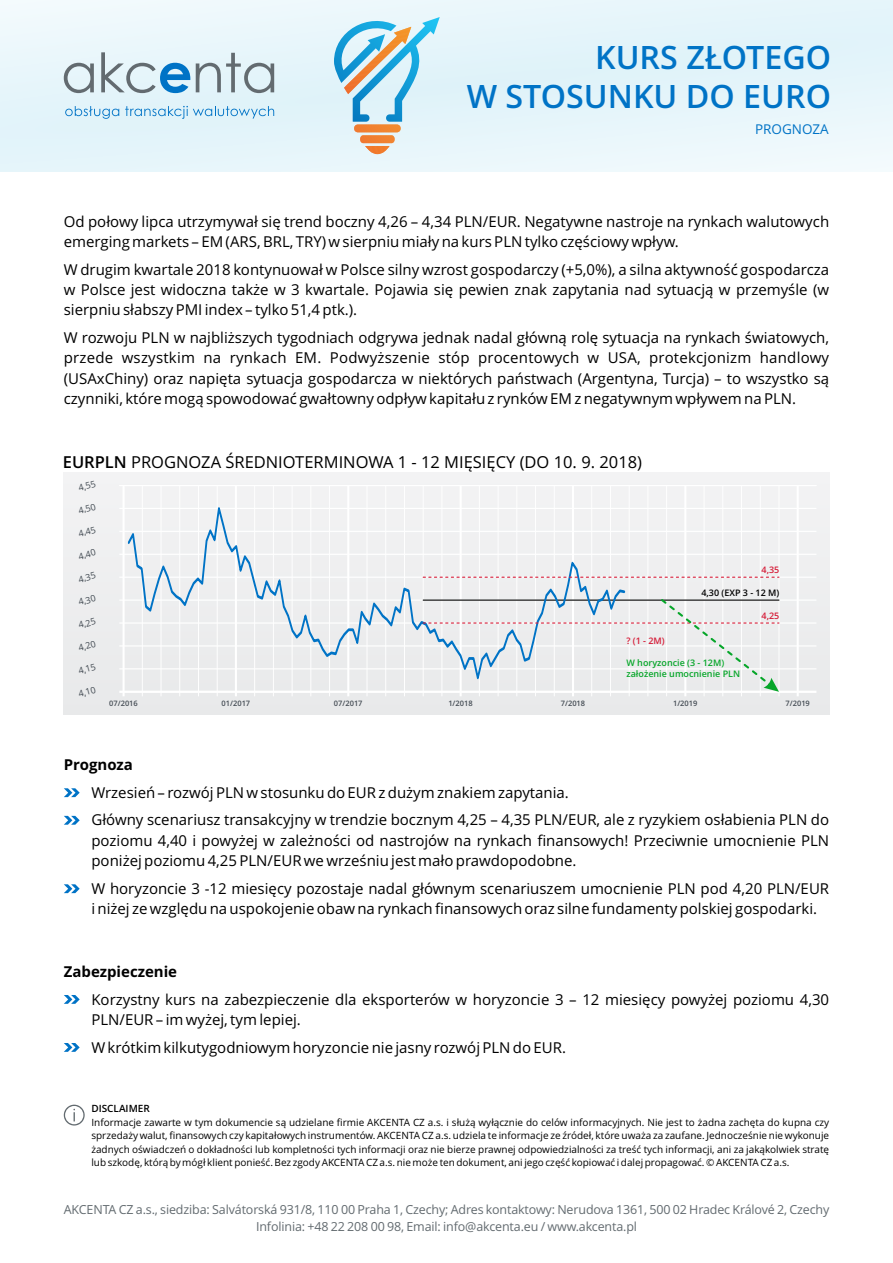
<style>
.page{position:relative;width:893px;height:1263px;background:#fff}
.page>*{position:absolute;margin:0;border:0;box-sizing:border-box;transform-origin:0 0}
.t1{font:600 32.25px/39.5px "Open Sans";color:#0073c6;text-align:right}
.t2{font:16.5px "Open Sans";color:#000}
.t3{font:15px/20.4px "Open Sans";color:#000}
.t4{font:700 15px "Open Sans";color:#000}
.t5{font:13.5px "Open Sans";color:#0073c6}
.t6{font:12.45px/17px "Open Sans";letter-spacing:-.01em;color:#636b70;text-align:center}
.t7{font:10.05px/13.6px "Open Sans";color:#000;text-align:justify}
.t8{font:600 10.05px "Open Sans";color:#000}
.t9{font:9px "Open Sans";color:#424a52}
.t10{font:600 9px/11.1px "Open Sans";color:#07a62a}
.t11{font:600 9px "Open Sans";color:#d61c38}
.t12{font:600 9px "Open Sans";color:#000}
.t13{font:600 7.5px "Open Sans";color:#424a52}
.s1{font-weight:600}
</style>
<div class="page">
<div style="left:0;top:0;width:893px;height:171px;background:#e6f5fa"></div>
<svg style="left:334px;top:17px;width:106px;height:137px"></svg>
<svg style="left:64px;top:52px;width:210px;height:41px"></svg>
<svg style="left:65px;top:106px;width:54px;height:13px"></svg>
<svg style="left:125px;top:106px;width:149px;height:13px"></svg>
<svg style="left:64px;top:1105px;width:21px;height:20px"></svg>
<svg style="left:64px;top:788px;width:16px;height:9px"></svg>
<svg style="left:64px;top:816px;width:16px;height:9px"></svg>
<svg style="left:64px;top:884px;width:16px;height:9px"></svg>
<svg style="left:64px;top:995px;width:16px;height:9px"></svg>
<svg style="left:64px;top:1043px;width:16px;height:9px"></svg>
<div style="left:64px;top:472px;width:765px;height:243px;background:#eff0f1"></div>
<hr style="left:122px;top:485px;width:3px;height:211px;background:#fff">
<hr style="left:119px;top:691px;width:697px;height:2px;background:#fff">
<hr style="left:119px;top:508px;width:697px;height:1px;background:#fff">
<hr style="left:119px;top:531px;width:697px;height:1px;background:#fff">
<hr style="left:119px;top:554px;width:697px;height:1px;background:#fff">
<hr style="left:119px;top:577px;width:697px;height:1px;background:#fff">
<hr style="left:119px;top:600px;width:697px;height:1px;background:#fff">
<hr style="left:119px;top:623px;width:697px;height:1px;background:#fff">
<hr style="left:119px;top:646px;width:697px;height:1px;background:#fff">
<hr style="left:119px;top:668px;width:697px;height:1px;background:#fff">
<hr style="left:119px;top:485px;width:697px;height:1px;background:#fff">
<hr style="left:591px;top:485px;width:1px;height:211px;background:#fff">
<hr style="left:610px;top:485px;width:1px;height:211px;background:#fff">
<hr style="left:629px;top:485px;width:1px;height:211px;background:#fff">
<hr style="left:647px;top:485px;width:1px;height:211px;background:#fff">
<hr style="left:666px;top:485px;width:1px;height:211px;background:#fff">
<hr style="left:760px;top:485px;width:1px;height:211px;background:#fff">
<hr style="left:722px;top:485px;width:1px;height:211px;background:#fff">
<hr style="left:779px;top:485px;width:1px;height:211px;background:#fff">
<hr style="left:741px;top:485px;width:1px;height:211px;background:#fff">
<hr style="left:704px;top:485px;width:1px;height:211px;background:#fff">
<hr style="left:442px;top:485px;width:1px;height:211px;background:#fff">
<hr style="left:423px;top:485px;width:1px;height:211px;background:#fff">
<hr style="left:404px;top:485px;width:1px;height:211px;background:#fff">
<hr style="left:385px;top:485px;width:1px;height:211px;background:#fff">
<hr style="left:367px;top:485px;width:1px;height:211px;background:#fff">
<hr style="left:554px;top:485px;width:1px;height:211px;background:#fff">
<hr style="left:535px;top:485px;width:1px;height:211px;background:#fff">
<hr style="left:516px;top:485px;width:1px;height:211px;background:#fff">
<hr style="left:498px;top:485px;width:1px;height:211px;background:#fff">
<hr style="left:479px;top:485px;width:1px;height:211px;background:#fff">
<hr style="left:217px;top:485px;width:1px;height:211px;background:#fff">
<hr style="left:198px;top:485px;width:1px;height:211px;background:#fff">
<hr style="left:179px;top:485px;width:1px;height:211px;background:#fff">
<hr style="left:161px;top:485px;width:1px;height:211px;background:#fff">
<hr style="left:142px;top:485px;width:1px;height:211px;background:#fff">
<hr style="left:329px;top:485px;width:1px;height:211px;background:#fff">
<hr style="left:310px;top:485px;width:1px;height:211px;background:#fff">
<hr style="left:292px;top:485px;width:1px;height:211px;background:#fff">
<hr style="left:273px;top:485px;width:1px;height:211px;background:#fff">
<hr style="left:254px;top:485px;width:1px;height:211px;background:#fff">
<hr style="left:347px;top:485px;width:2px;height:211px;background:#fff">
<hr style="left:572px;top:485px;width:2px;height:211px;background:#fff">
<hr style="left:235px;top:485px;width:2px;height:211px;background:#fff">
<hr style="left:460px;top:485px;width:2px;height:211px;background:#fff">
<hr style="left:684px;top:485px;width:2px;height:211px;background:#fff">
<hr style="left:797px;top:485px;width:2px;height:211px;background:#fff">
<svg style="left:127px;top:507px;width:499px;height:179px"></svg>
<svg style="left:423px;top:577px;width:356px;height:1px"></svg>
<svg style="left:423px;top:599px;width:356px;height:93px"></svg>
<h1 class="t1" style="left:467px;top:41px;width:366px">KURS ZŁOTEGO<br>W STOSUNKU DO EURO</h1>
<p class="t5" style="left:755px;top:124px;width:75px">PROGNOZA</p>
<p class="t3" style="left:64px;top:212px;width:767px">Od połowy lipca utrzymywał się trend boczny 4,26 – 4,34 PLN/EUR. Negatywne nastroje na rynkach walutowych emerging markets – EM (ARS, BRL, TRY) w sierpniu miały na kurs PLN tylko częściowy wpływ.</p>
<p class="t3" style="left:64px;top:260px;width:767px;text-align:justify">W drugim kwartale 2018 kontynuował w Polsce silny wzrost gospodarczy (+5,0%), a silna aktywność gospodarcza w Polsce jest widoczna także w 3 kwartale. Pojawia się pewien znak zapytania nad sytuacją w przemyśle (w sierpniu słabszy PMI index – tylko 51,4 ptk.).</p>
<p class="t3" style="left:64px;top:329px;width:767px;text-align:justify">W rozwoju PLN w najbliższych tygodniach odgrywa jednak nadal główną rolę sytuacja na rynkach światowych, przede wszystkim na rynkach EM. Podwyższenie stóp procentowych w USA, protekcjonizm handlowy (USAxChiny) oraz napięta sytuacja gospodarcza w niektórych państwach (Argentyna, Turcja) – to wszystko są czynniki, które mogą spowodować gwałtowny odpływ kapitału z rynków EM z negatywnym wpływem na PLN.</p>
<p class="t2" style="left:63px;top:455px;width:581px"><span class="s1">EURPLN</span> PROGNOZA ŚREDNIOTERMINOWA 1 - 12 MIĘSIĘCY (DO 10. 9. 2018)</p>
<p class="t9" style="left:78px;top:484px;width:19px;rotate:-15deg">4,55</p>
<p class="t9" style="left:78px;top:507px;width:19px;rotate:-15deg">4,50</p>
<p class="t9" style="left:78px;top:530px;width:19px;rotate:-15deg">4,45</p>
<p class="t9" style="left:78px;top:553px;width:19px;rotate:-15deg">4,40</p>
<p class="t9" style="left:78px;top:576px;width:19px;rotate:-15deg">4,35</p>
<p class="t9" style="left:78px;top:599px;width:19px;rotate:-15deg">4,30</p>
<p class="t9" style="left:78px;top:622px;width:19px;rotate:-15deg">4,25</p>
<p class="t9" style="left:78px;top:645px;width:19px;rotate:-15deg">4,20</p>
<p class="t9" style="left:78px;top:668px;width:19px;rotate:-15deg">4,15</p>
<p class="t9" style="left:78px;top:690px;width:19px;rotate:-15deg">4,10</p>
<p class="t13" style="left:109px;top:700px;width:30px">07/2016</p>
<p class="t13" style="left:222px;top:700px;width:30px">01/2017</p>
<p class="t13" style="left:334px;top:700px;width:30px">07/2017</p>
<p class="t13" style="left:448px;top:700px;width:26px">1/2018</p>
<p class="t13" style="left:561px;top:700px;width:26px">7/2018</p>
<p class="t11" style="left:762px;top:566px;width:19px">4,35</p>
<p class="t12" style="left:701px;top:589px;width:80px">4,30 (EXP 3 - 12 M)</p>
<p class="t11" style="left:626px;top:637px;width:40px">? (1 - 2M)</p>
<p class="t10" style="left:626px;top:658px;width:115px">W horyzoncie (3 - 12M) założenie umocnienie PLN</p>
<p class="t11" style="left:762px;top:612px;width:19px">4,25</p>
<p class="t13" style="left:673px;top:700px;width:26px">1/2019</p>
<p class="t13" style="left:786px;top:700px;width:26px">7/2019</p>
<p class="t4" style="left:64px;top:759px;width:71px">Prognoza</p>
<p class="t3" style="left:91px;top:780px;width:739px;line-height:27.6px">Wrzesień – rozwój PLN w stosunku do EUR z dużym znakiem zapytania.<br>Główny scenariusz transakcyjny w trendzie bocznym 4,25 – 4,35 PLN/EUR, ale z ryzykiem osłabienia PLN do</p>
<p class="t3" style="left:91px;top:832px;width:739px">poziomu 4,40 i powyżej w zależności od nastrojów na rynkach finansowych! Przeciwnie umocnienie PLN poniżej poziomu 4,25 PLN/EUR we wrześniu jest mało prawdopodobne.</p>
<p class="t3" style="left:91px;top:880px;width:739px">W horyzoncie 3 -12 miesięcy pozostaje nadal głównym scenariuszem umocnienie PLN pod 4,20 PLN/EUR i niżej ze względu na uspokojenie obaw na rynkach finansowych oraz silne fundamenty polskiej gospodarki.</p>
<p class="t4" style="left:64px;top:965px;width:115px">Zabezpieczenie</p>
<p class="t3" style="left:91px;top:990px;width:739px">Korzystny kurs na zabezpieczenie dla eksporterów w horyzoncie 3 – 12 miesięcy powyżej poziomu 4,30<br>PLN/EUR – im wyżej, tym lepiej.</p>
<p class="t3" style="left:91px;top:1038px;width:476px">W krótkim kilkutygodniowym horyzoncie nie jasny rozwój PLN do EUR.</p>
<p class="t8" style="left:91px;top:1104px;width:60px">DISCLAIMER</p>
<p class="t7" style="left:91px;top:1116px;width:739px">Informacje zawarte w tym dokumencie są udzielane firmie AKCENTA CZ a.s. i służą wyłącznie do celów informacyjnych. Nie jest to żadna zachęta do kupna czy sprzedaży walut, finansowych czy kapitałowych instrumentów. AKCENTA CZ a.s. udziela te informacje ze źródeł, które uważa za zaufane. Jednocześnie nie wykonuje żadnych oświadczeń o dokładności lub kompletności tych informacji oraz nie bierze prawnej odpowiedzialności za treść tych informacji, ani za jakąkolwiek stratę lub szkodę, którą by mógł klient ponieść. Bez zgody AKCENTA CZ a.s. nie może ten dokument, ani jego część kopiować i dalej propagować. © AKCENTA CZ a.s.</p>
<p class="t6" style="left:64px;top:1202px;width:767px">AKCENTA CZ a.s., siedziba: Salvátorská 931/8, 110 00 Praha 1, Czechy; Adres kontaktowy: Nerudova 1361, 500 02 Hradec Králové 2, Czechy<br>Infolinia: +48 22 208 00 98, Email: info@akcenta.eu / www.akcenta.pl</p>
</div>
